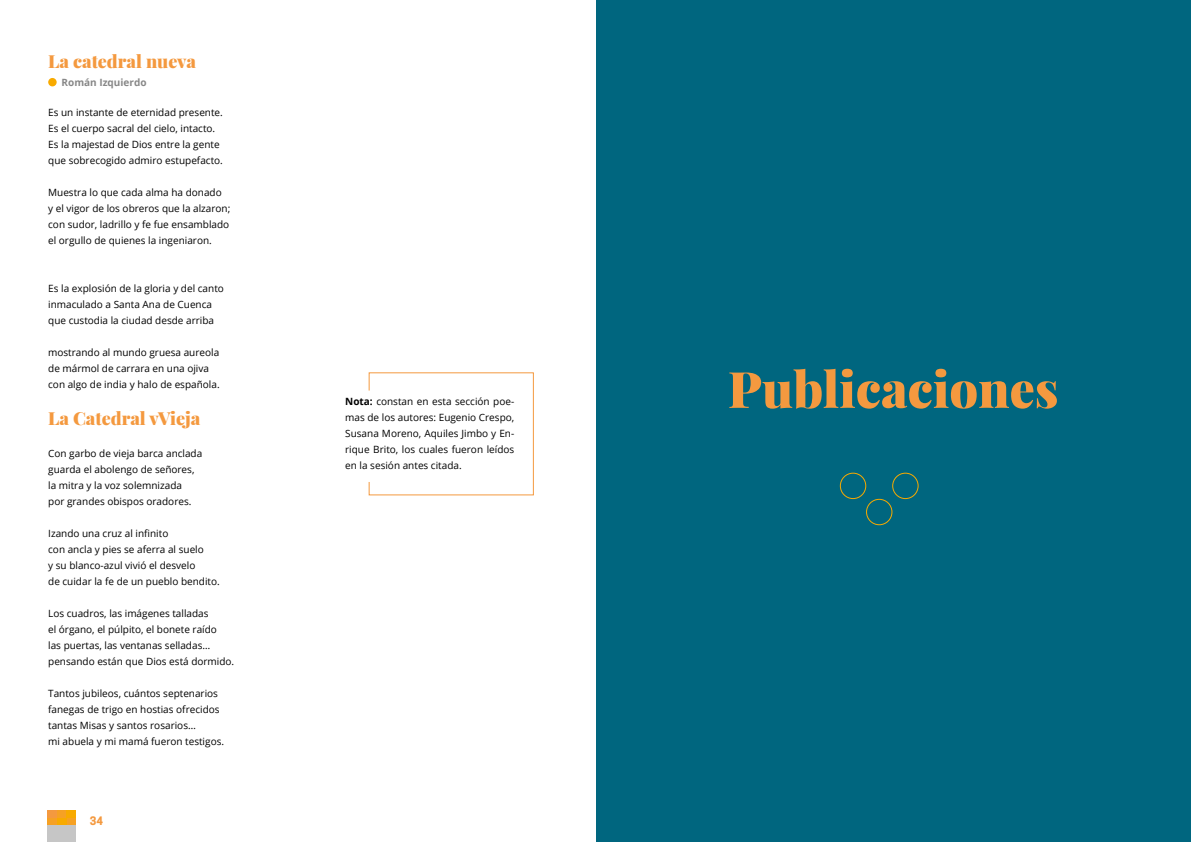
<style>
.page{position:relative;width:1191px;height:842px;background:#fff}
.page>*{position:absolute;margin:0;border:0;box-sizing:border-box;transform-origin:0 0}
.t1{font:900 50.1px "Playfair Display";color:#f4993f}
.t2{font:900 18px "Playfair Display";color:#f4993f}
.t3{font:700 11px "Cooper Hewitt";color:#f4993f}
.t4{font:10px/16px "Open Sans";color:#000}
.t5{font:700 10px "Open Sans";color:#878787}
.s1{font-weight:700}
</style>
<div class="page">
<div style="left:48px;top:78px;width:9px;height:8px;background:#f8aa00;border-radius:50%"></div>
<svg style="left:368px;top:372px;width:166px;height:124px"></svg>
<div style="left:597px;top:0;width:594px;height:842px;background:#00667f"></div>
<div style="left:866px;top:499px;width:26px;height:26px;border:1px solid #f8aa00;border-radius:50%"></div>
<div style="left:892px;top:473px;width:26px;height:26px;border:1px solid #f8aa00;border-radius:50%"></div>
<div style="left:840px;top:473px;width:26px;height:26px;border:1px solid #f8aa00;border-radius:50%"></div>
<div style="left:48px;top:810px;width:28px;height:8px;background:#f4993f"></div>
<div style="left:48px;top:818px;width:28px;height:8px;background:#f6a124"></div>
<div style="left:57px;top:810px;width:9px;height:8px;background:#f6a124"></div>
<div style="left:66px;top:810px;width:10px;height:8px;background:#f8aa00"></div>
<div style="left:57px;top:818px;width:9px;height:8px;background:#f8aa00"></div>
<div style="left:48px;top:825px;width:28px;height:17px;background:#c6c6c6"></div>
<h2 class="t2" style="left:48px;top:49px;width:149px">La catedral nueva</h2>
<p class="t5" style="left:62px;top:75px;width:86px">Román Izquierdo</p>
<p class="t4" style="left:48px;top:104px;width:176px">Es un instante de eternidad presente.<br>Es el cuerpo sacral del cielo, intacto.<br>Es la majestad de Dios entre la gente que sobrecogido admiro estupefacto.</p>
<p class="t4" style="left:48px;top:184px;width:184px">Muestra lo que cada alma ha donado<br>y el vigor de los obreros que la alzaron; con sudor, ladrillo y fe fue ensamblado el orgullo de quienes la ingeniaron.</p>
<p class="t4" style="left:48px;top:280px;width:177px">Es la explosión de la gloria y del canto inmaculado a Santa Ana de Cuenca que custodia la ciudad desde arriba</p>
<p class="t4" style="left:48px;top:344px;width:173px">mostrando al mundo gruesa aureola de mármol de carrara en una ojiva con algo de india y halo de española.</p>
<h2 class="t2" style="left:48px;top:407px;width:154px">La Catedral vVieja</h2>
<p class="t4" style="left:48px;top:445px;width:156px">Con garbo de vieja barca anclada guarda el abolengo de señores, la mitra y la voz solemnizada<br>por grandes obispos oradores.</p>
<p class="t4" style="left:48px;top:525px;width:173px">Izando una cruz al infinito<br>con ancla y pies se aferra al suelo<br>y su blanco-azul vivió el desvelo<br>de cuidar la fe de un pueblo bendito.</p>
<p class="t4" style="left:48px;top:605px;width:188px">Los cuadros, las imágenes talladas<br>el órgano, el púlpito, el bonete raído<br>las puertas, las ventanas selladas… pensando están que Dios está dormido.</p>
<p class="t4" style="left:48px;top:685px;width:177px">Tantos jubileos, cuántos septenarios fanegas de trigo en hostias ofrecidos tantas Misas y santos rosarios…<br>mi abuela y mi mamá fueron testigos.</p>
<p class="t3" style="left:90px;top:815px;width:15px">34</p>
<p class="t4" style="left:345px;top:393px;width:171px;text-align:justify"><span class="s1">Nota:</span> constan en esta sección poe&shy;mas de los autores: Eugenio Crespo, Susana Moreno, Aquiles Jimbo y En&shy;rique Brito, los cuales fueron leídos en la sesión antes citada.</p>
<h1 class="t1" style="left:728px;top:357px;width:332px">Publicaciones</h1>
</div>
